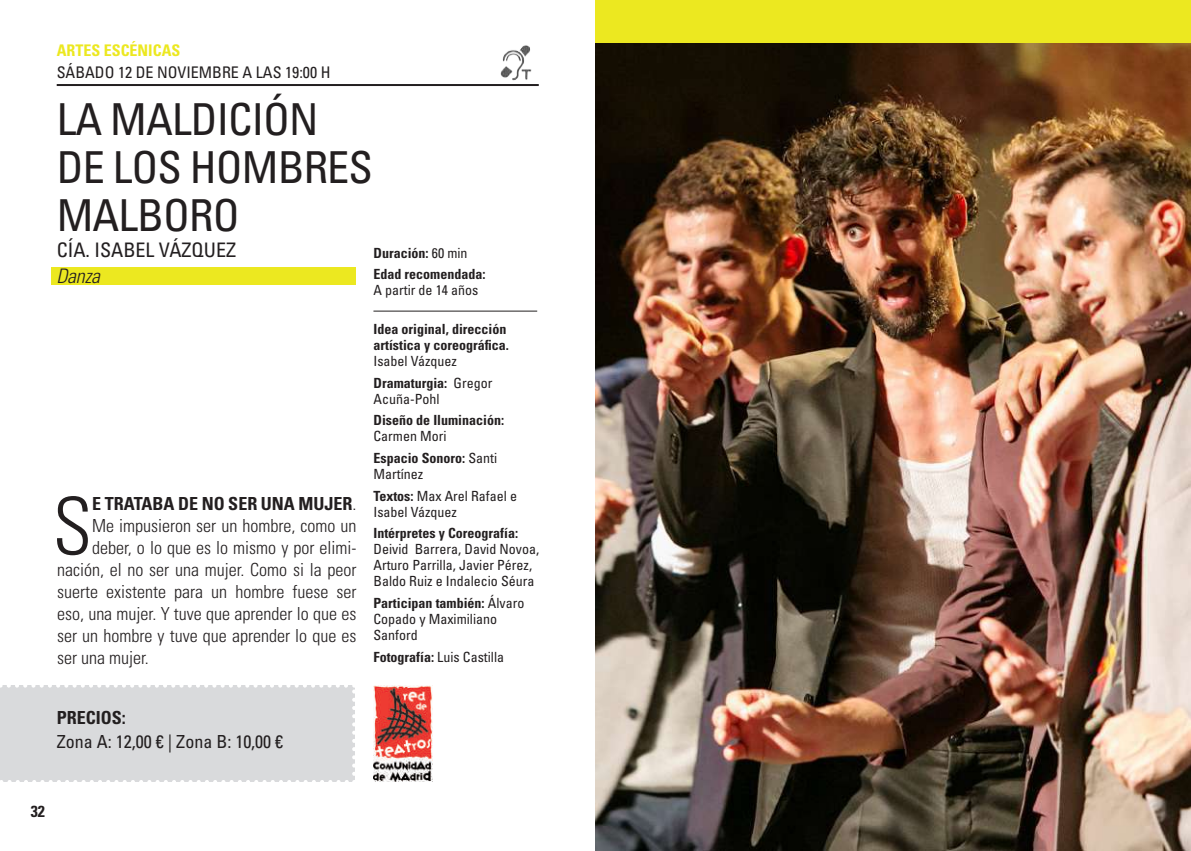
<style>
.page{position:relative;width:1191px;height:851px;background:#fff}
.page>*{position:absolute;margin:0;border:0;box-sizing:border-box;transform-origin:0 0}
.t1{font:300 condensed 79px "Univers LT Std";color:#231f20}
.t2{font:condensed 44px/48px "Univers LT Std";letter-spacing:-.02em;color:#231f20}
.t3{font:condensed 20px "Univers LT Std";color:#231f20}
.t4{font:italic 300 condensed 20px "Univers LT Std";letter-spacing:-.01em;color:#231f20}
.t5{font:300 condensed 18px "Univers LT Std";color:#231f20}
.t6{font:700 condensed 18px "Univers LT Std";color:#231f20}
.t7{font:condensed 18px "Univers LT Std";color:#231f20}
.t8{font:condensed 16px "Univers LT Std";color:#231f20}
.t9{font:700 condensed 16px "Univers LT Std";color:#ece820}
.t10{font:700 condensed 16px "Univers LT Std";color:#231f20}
.t11{font:condensed 14px/16px "Univers LT Std";color:#231f20}
.t12{font:700 condensed 14px/16px "Univers LT Std";color:#231f20}
.s1{font-weight:400}
.s2{font-weight:300}
.s3{font-weight:700}
</style>
<div class="page">
<div style="left:51px;top:268px;width:305px;height:17px;background:#ece820"></div>
<hr style="left:57px;top:84px;width:482px;height:2px;background:#231f20">
<img style="left:500px;top:45px;width:32px;height:36px">
<hr style="left:373px;top:310px;width:164px;height:1px;background:#231f20">
<div style="left:0;top:685px;width:354px;height:96px;background:#d9dadc"></div>
<svg style="left:0;top:779px;width:355px;height:3px"></svg>
<svg style="left:352px;top:685px;width:3px;height:88px"></svg>
<svg style="left:0;top:685px;width:346px;height:2px"></svg>
<img style="left:373px;top:685px;width:60px;height:96px">
<img style="left:595px;top:43px;width:596px;height:807px">
<div style="left:595px;top:0;width:596px;height:43px;background:#ece820"></div>
<p class="t9" style="left:57px;top:40px;width:125px">ARTES ESCÉNICAS</p>
<p class="t8" style="left:57px;top:62px;width:275px">SÁBADO 12 DE NOVIEMBRE A LAS 19:00 H</p>
<h2 class="t2" style="left:57px;top:95px;width:318px">LA MALDICIÓN<br>DE LOS HOMBRES<br>MALBORO</h2>
<h3 class="t3" style="left:57px;top:237px;width:181px">CÍA. ISABEL VÁZQUEZ</h3>
<h3 class="t4" style="left:56px;top:264px;width:45px">Danza</h3>
<p class="t12" style="left:373px;top:241px;width:113px;line-height:21.6px">Duración: <span class="s1">60 min<br></span>Edad recomendada:</p>
<p class="t11" style="left:373px;top:282px;width:106px">A partir de 14 años</p>
<h1 class="t1" style="left:53px;top:479px;width:41px">S</h1>
<p class="t6" style="left:92px;top:492px;width:266px">E TRATABA DE NO SER UNA MUJER<span class="s2">.</span></p>
<p class="t5" style="left:92px;top:515px;width:266px">Me impusieron ser un hombre, como un</p>
<p class="t5" style="left:92px;top:537px;width:266px">deber, o lo que es lo mismo y por elimi-</p>
<p class="t5" style="left:57px;top:559px;width:301px">nación, el no ser una mujer. Como si la peor</p>
<p class="t5" style="left:57px;top:581px;width:301px">suerte existente para un hombre fuese ser</p>
<p class="t5" style="left:57px;top:603px;width:301px">eso, una mujer. Y tuve que aprender lo que es</p>
<p class="t5" style="left:57px;top:625px;width:301px">ser un hombre y tuve que aprender lo que es</p>
<p class="t5" style="left:57px;top:647px;width:93px">ser una mujer.</p>
<p class="t12" style="left:373px;top:321px;width:137px">Idea original, dirección artística y coreográfica.</p>
<p class="t11" style="left:373px;top:350px;width:120px;line-height:21.6px">Isabel Vázquez<br><span class="s3">Dramaturgia:</span> Gregor</p>
<p class="t11" style="left:373px;top:390px;width:68px">Acuña-Pohl</p>
<p class="t12" style="left:373px;top:412px;width:132px">Diseño de Iluminación:</p>
<p class="t11" style="left:373px;top:425px;width:125px;line-height:21.6px">Carmen Mori<br><span class="s3">Espacio Sonoro:</span> Santi</p>
<p class="t11" style="left:373px;top:463px;width:145px;line-height:21.6px">Martínez<br><span class="s3">Textos:</span> Max Arel Rafael e</p>
<p class="t11" style="left:373px;top:503px;width:85px">Isabel Vázquez</p>
<p class="t12" style="left:373px;top:525px;width:146px">Intérpretes y Coreografía:</p>
<p class="t11" style="left:373px;top:541px;width:167px">Deivid Barrera, David Novoa,<br>Arturo Parrilla, Javier Pérez,<br>Baldo Ruiz e Indalecio Séura</p>
<p class="t11" style="left:373px;top:594px;width:152px"><span class="s3">Participan también:</span> Álvaro<br>Copado y Maximiliano<br>Sanford</p>
<p class="t11" style="left:373px;top:648px;width:132px"><span class="s3">Fotografía:</span> Luis Castilla</p>
<p class="t6" style="left:57px;top:706px;width:71px">PRECIOS:</p>
<p class="t7" style="left:57px;top:730px;width:228px">Zona A: 12,00 € | Zona B: 10,00 €</p>
<p class="t10" style="left:31px;top:801px;width:16px">32</p>
</div>
